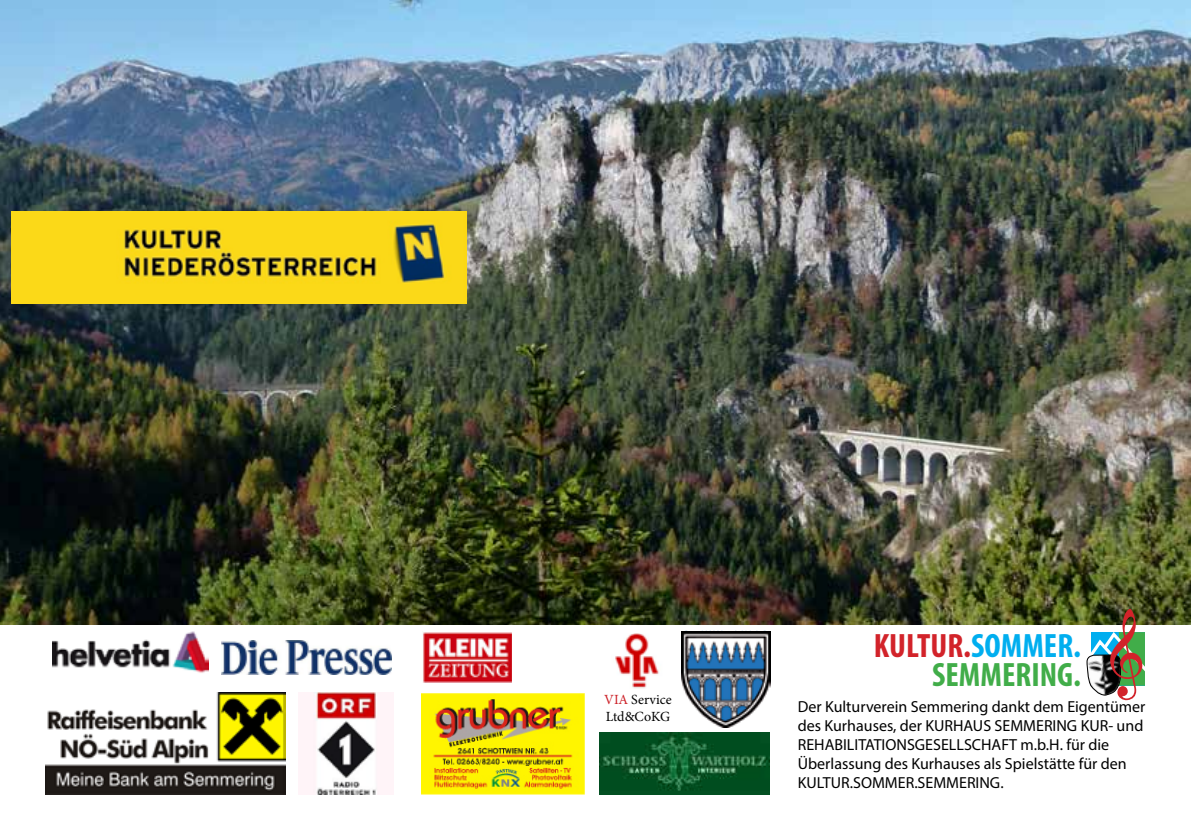
<style>
.page{position:relative;width:1191px;height:840px;background:#fff}
.page>*{position:absolute;margin:0;border:0;box-sizing:border-box;transform-origin:0 0}
.t1{font:700 condensed 33.8px/29.2px "Myriad Pro";color:#41ad49;text-align:right}
.t2{font:16px/19.2px "Myriad Pro";color:#000}
.t3{font:14px/16.8px "Minion Pro";color:#000}
.s1{color:#d2232a}
.s2{color:#00aeef}
.s3{color:#cc2027}
</style>
<div class="page">
<img style="left:0;top:0;width:1191px;height:624px">
<img style="left:1086px;top:607px;width:59px;height:93px">
<img style="left:299px;top:692px;width:94px;height:101px">
<img style="left:52px;top:631px;width:157px;height:42px">
<img style="left:221px;top:640px;width:170px;height:34px">
<img style="left:45px;top:692px;width:240px;height:102px">
<img style="left:421px;top:693px;width:163px;height:101px">
<img style="left:599px;top:732px;width:170px;height:61px">
<img style="left:615px;top:633px;width:44px;height:55px">
<img style="left:11px;top:212px;width:455px;height:91px">
<img style="left:681px;top:631px;width:89px;height:96px">
<img style="left:423px;top:632px;width:89px;height:50px">
<h1 class="t1" style="left:873px;top:630px;width:209px"><span class="s1">KULTUR.</span><span class="s2">SOMMER.<br></span>SEMMERING.</h1>
<p class="t3" style="left:604px;top:690px;width:69px"><span class="s3">VIA</span> Service<br>Ltd&amp;CoKG</p>
<p class="t2" style="left:797px;top:696px;width:349px">Der Kulturverein Semmering dankt dem Eigentümer des Kurhauses, der KURHAUS SEMMERING KUR- und REHABILITATIONSGESELLSCHAFT m.b.H. für die Überlassung des Kurhauses als Spielstätte für den KULTUR.SOMMER.SEMMERING.</p>
</div>
